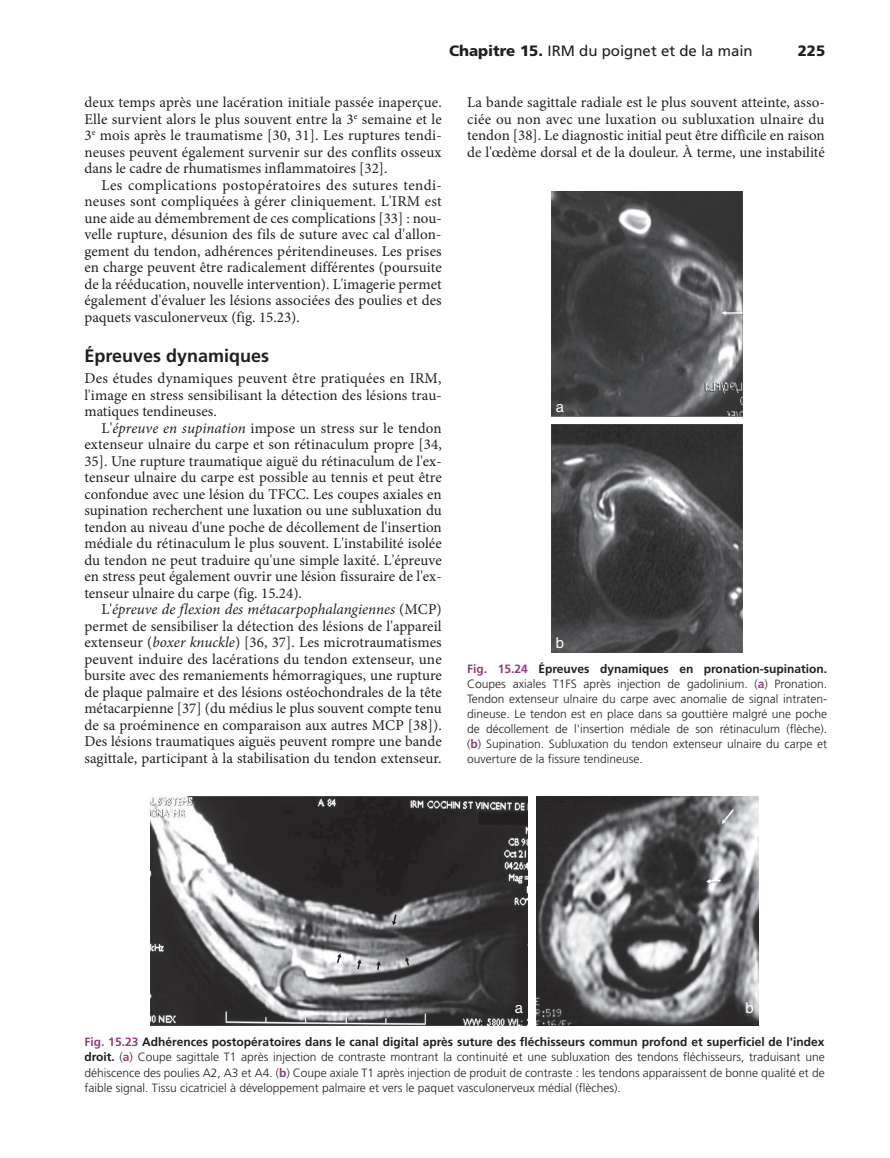
<style>
.page{position:relative;width:890px;height:1158px;background:#fff}
.page>*{position:absolute;margin:0;border:0;box-sizing:border-box;transform-origin:0 0}
.t1{font:700 18px "Frutiger LT Std";color:#231f20}
.t2{font:15px/16.5px "Minion Pro";color:#231f20;text-align:justify}
.t3{font:15px "Frutiger LT Std";color:#231f20}
.t4{font:15px "Helvetica";color:#fff}
.t5{font:900 15px "Frutiger LT Std";color:#231f20}
.t6{font:300 12px/15px "Frutiger LT Std";color:#231f20;text-align:justify}
.s1{font-weight:900}
.s2{font-style:italic}
.s3{font-weight:700;color:#933e7d}
.s4{font-weight:700}
</style>
<div class="page">
<img style="left:150px;top:796px;width:377px;height:229px">
<img style="left:536px;top:796px;width:222px;height:229px">
<svg style="left:405px;top:957px;width:5px;height:10px"></svg>
<svg style="left:376px;top:961px;width:5px;height:10px"></svg>
<svg style="left:356px;top:959px;width:5px;height:12px"></svg>
<svg style="left:392px;top:913px;width:5px;height:12px"></svg>
<svg style="left:706px;top:879px;width:16px;height:5px"></svg>
<svg style="left:722px;top:807px;width:13px;height:17px"></svg>
<svg style="left:336px;top:953px;width:5px;height:11px"></svg>
<img style="left:551px;top:191px;width:192px;height:225px">
<svg style="left:721px;top:311px;width:21px;height:5px"></svg>
<img style="left:551px;top:425px;width:192px;height:227px">
<p class="t3" style="left:449px;top:42px;width:305px"><span class="s1">Chapitre 15.</span> IRM du poignet et de la main</p>
<p class="t5" style="left:797px;top:42px;width:29px">225</p>
<p class="t2" style="left:84px;top:94px;width:359px">deux temps après une lacération initiale passée inaperçue.<br>Elle survient alors le plus souvent entre la 3<sup>e</sup> semaine et le 3<sup>e</sup> mois après le traumatisme [30, 31]. Les ruptures tendi&shy;neuses peuvent également survenir sur des conflits osseux dans le cadre de rhumatismes inflammatoires [32].</p>
<p class="t2" style="left:84px;top:177px;width:359px;text-indent:17px">Les complications postopératoires des sutures tendi&shy;neuses sont compliquées à gérer cliniquement. L'IRM est une aide au démembrement de ces complications [33] : nou&shy;velle rupture, désunion des fils de suture avec cal d'allon&shy;gement du tendon, adhérences péritendineuses. Les prises en charge peuvent être radicalement différentes (poursuite de la rééducation, nouvelle intervention). L'imagerie permet également d'évaluer les lésions associées des poulies et des paquets vasculonerveux (fig. 15.23).</p>
<p class="t1" style="left:84px;top:345px;width:186px">Épreuves dynamiques</p>
<p class="t2" style="left:84px;top:370px;width:359px">Des études dynamiques peuvent être pratiquées en IRM, l'image en stress sensibilisant la détection des lésions trau&shy;matiques tendineuses.</p>
<p class="t2" style="left:84px;top:420px;width:359px;text-indent:17px">L'<span class="s2">épreuve en supination</span> impose un stress sur le tendon extenseur ulnaire du carpe et son rétinaculum propre [34, 35]. Une rupture traumatique aiguë du rétinaculum de l'ex&shy;tenseur ulnaire du carpe est possible au tennis et peut être confondue avec une lésion du TFCC. Les coupes axiales en supination recherchent une luxation ou une subluxation du tendon au niveau d'une poche de décollement de l'insertion médiale du rétinaculum le plus souvent. L'instabilité isolée du tendon ne peut traduire qu'une simple laxité. L'épreuve en stress peut également ouvrir une lésion fissuraire de l'ex&shy;tenseur ulnaire du carpe (fig. 15.24).</p>
<p class="t2" style="left:84px;top:601px;width:359px;text-indent:17px">L'<span class="s2">épreuve de flexion des métacarpophalangiennes</span> (MCP) permet de sensibiliser la détection des lésions de l'appareil extenseur (<span class="s2">boxer knuckle</span>) [36, 37]. Les microtraumatismes peuvent induire des lacérations du tendon extenseur, une bursite avec des remaniements hémorragiques, une rupture de plaque palmaire et des lésions ostéochondrales de la tête métacarpienne [37] (du médius le plus souvent compte tenu de sa proéminence en comparaison aux autres MCP [38]).<br>Des lésions traumatiques aiguës peuvent rompre une bande sagittale, participant à la stabilisation du tendon extenseur.</p>
<p class="t2" style="left:467px;top:94px;width:359px">La bande sagittale radiale est le plus souvent atteinte, asso&shy;ciée ou non avec une luxation ou subluxation ulnaire du tendon [38]. Le diagnostic initial peut être difficile en raison de l'œdème dorsal et de la douleur. À terme, une instabilité</p>
<p class="t4" style="left:555px;top:398px;width:10px">a</p>
<p class="t4" style="left:555px;top:634px;width:10px">b</p>
<p class="t6" style="left:467px;top:662px;width:361px"><span class="s3">Fig. 15.24</span> <span class="s4">Épreuves dynamiques en pronation-supination.<br></span>Coupes axiales T1FS après injection de gadolinium. (<span class="s3">a</span>) Pronation.<br>Tendon extenseur ulnaire du carpe avec anomalie de signal intraten&shy;dineuse. Le tendon est en place dans sa gouttière malgré une poche de décollement de l'insertion médiale de son rétinaculum (flèche). (<span class="s3">b</span>) Supination. Subluxation du tendon extenseur ulnaire du carpe et ouverture de la fissure tendineuse.</p>
<p class="t4" style="left:515px;top:998px;width:10px">a</p>
<p class="t4" style="left:745px;top:998px;width:10px">b</p>
<p class="t6" style="left:84px;top:1035px;width:741px"><span class="s3">Fig. 15.23</span> <span class="s4">Adhérences postopératoires dans le canal digital après suture des fléchisseurs commun profond et superficiel de l'index droit.</span> (<span class="s3">a</span>) Coupe sagittale T1 après injection de contraste montrant la continuité et une subluxation des tendons fléchisseurs, traduisant une déhiscence des poulies A2, A3 et A4. (<span class="s3">b</span>) Coupe axiale T1 après injection de produit de contraste : les tendons apparaissent de bonne qualité et de faible signal. Tissu cicatriciel à développement palmaire et vers le paquet vasculonerveux médial (flèches).</p>
</div>
